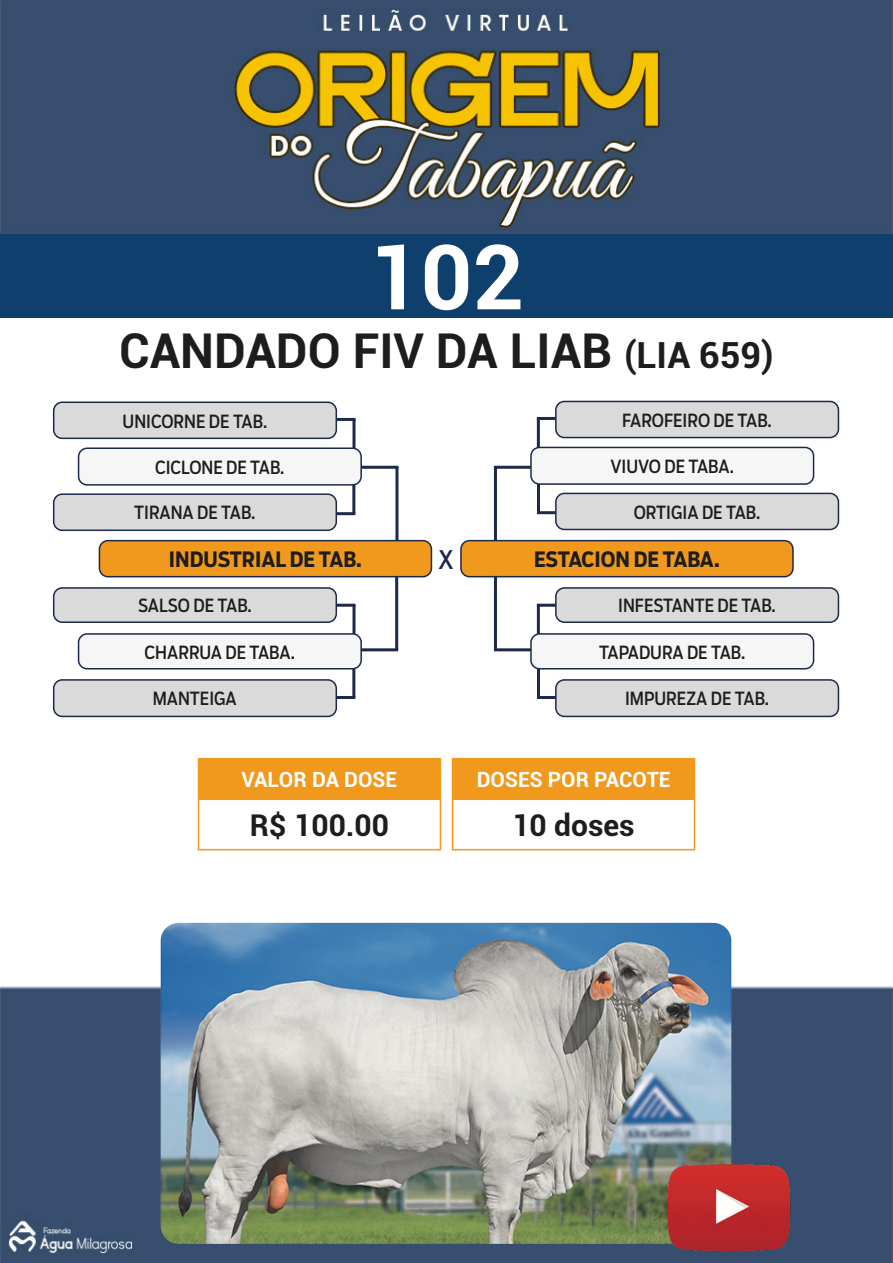
<style>
.page{position:relative;width:893px;height:1263px;background:#fff}
.page>*{position:absolute;margin:0;border:0;box-sizing:border-box;transform-origin:0 0}
.t1{font:700 90px "Roboto";color:#fff}
.t2{font:700 48px "Roboto";color:#1d1d1b}
.t3{font:700 30px "Roboto";color:#1d1d1b}
.t4{font:25.5px "Boomer Cond";color:#1d294a}
.t5{font:700 21px "Boomer Cond";color:#1d1d1b}
.t6{font:700 21px "Roboto";color:#fff}
.t7{font:18px "Boomer Cond";color:#1d1d1b}
.s1{font-size:36px}
</style>
<div class="page">
<img style="left:0;top:0;width:893px;height:1263px">
<hr style="left:494px;top:467px;width:3px;height:74px;background:#1d294a">
<hr style="left:494px;top:466px;width:37px;height:3px;background:#1d294a">
<hr style="left:395px;top:467px;width:3px;height:74px;background:#1d294a">
<hr style="left:361px;top:466px;width:37px;height:3px;background:#1d294a">
<hr style="left:352px;top:605px;width:3px;height:29px;background:#1d294a">
<hr style="left:336px;top:604px;width:19px;height:3px;background:#1d294a">
<hr style="left:352px;top:669px;width:3px;height:29px;background:#1d294a">
<hr style="left:336px;top:696px;width:19px;height:3px;background:#1d294a">
<hr style="left:537px;top:605px;width:3px;height:29px;background:#1d294a">
<hr style="left:537px;top:604px;width:19px;height:3px;background:#1d294a">
<hr style="left:537px;top:669px;width:3px;height:29px;background:#1d294a">
<hr style="left:537px;top:696px;width:19px;height:3px;background:#1d294a">
<hr style="left:537px;top:418px;width:3px;height:29px;background:#1d294a">
<hr style="left:537px;top:417px;width:19px;height:3px;background:#1d294a">
<hr style="left:537px;top:484px;width:3px;height:29px;background:#1d294a">
<hr style="left:537px;top:511px;width:19px;height:3px;background:#1d294a">
<hr style="left:352px;top:485px;width:3px;height:29px;background:#1d294a">
<hr style="left:336px;top:512px;width:19px;height:3px;background:#1d294a">
<hr style="left:352px;top:419px;width:3px;height:29px;background:#1d294a">
<hr style="left:336px;top:418px;width:19px;height:3px;background:#1d294a">
<hr style="left:510px;top:520px;width:282px;height:1px;background:#fff">
<div style="left:556px;top:493px;width:282px;height:36px;background:#dadada;border-radius:9px"></div>
<div style="left:555px;top:493px;width:284px;height:37px;border:2px solid #1d294a;border-radius:9px"></div>
<div style="left:54px;top:494px;width:282px;height:36px;background:#dadada;border-radius:9px"></div>
<div style="left:53px;top:493px;width:284px;height:38px;border:2px solid #1d294a;border-radius:9px"></div>
<div style="left:54px;top:680px;width:282px;height:36px;background:#dadada;border-radius:9px"></div>
<div style="left:53px;top:679px;width:284px;height:38px;border:2px solid #1d294a;border-radius:9px"></div>
<div style="left:556px;top:680px;width:282px;height:36px;background:#dadada;border-radius:9px"></div>
<div style="left:555px;top:679px;width:284px;height:38px;border:2px solid #1d294a;border-radius:9px"></div>
<div style="left:531px;top:447px;width:283px;height:37px;background:#f6f6f6;border-radius:9px"></div>
<div style="left:530px;top:447px;width:284px;height:38px;border:2px solid #1d294a;border-radius:9px"></div>
<div style="left:79px;top:448px;width:282px;height:37px;background:#f6f6f6;border-radius:9px"></div>
<div style="left:78px;top:447px;width:284px;height:39px;border:2px solid #1d294a;border-radius:9px"></div>
<div style="left:79px;top:634px;width:282px;height:35px;background:#f6f6f6;border-radius:9px"></div>
<div style="left:78px;top:633px;width:284px;height:36px;border:2px solid #1d294a;border-radius:9px"></div>
<div style="left:531px;top:634px;width:283px;height:35px;background:#f6f6f6;border-radius:9px"></div>
<div style="left:530px;top:633px;width:284px;height:36px;border:2px solid #1d294a;border-radius:9px"></div>
<div style="left:556px;top:401px;width:282px;height:36px;background:#dadada;border-radius:9px"></div>
<div style="left:555px;top:401px;width:284px;height:37px;border:2px solid #1d294a;border-radius:9px"></div>
<div style="left:54px;top:402px;width:282px;height:36px;background:#dadada;border-radius:9px"></div>
<div style="left:53px;top:401px;width:284px;height:38px;border:2px solid #1d294a;border-radius:9px"></div>
<div style="left:54px;top:588px;width:282px;height:34px;background:#dadada;border-radius:9px"></div>
<div style="left:53px;top:587px;width:284px;height:36px;border:2px solid #1d294a;border-radius:9px"></div>
<div style="left:556px;top:588px;width:282px;height:34px;background:#dadada;border-radius:9px"></div>
<div style="left:555px;top:587px;width:284px;height:36px;border:2px solid #1d294a;border-radius:9px"></div>
<div style="left:432px;top:541px;width:28px;height:36px;background:#fff"></div>
<div style="left:99px;top:541px;width:332px;height:36px;background:#f1991c;border-radius:9px"></div>
<div style="left:99px;top:540px;width:333px;height:37px;border:2px solid #1d294a;border-radius:9px"></div>
<div style="left:461px;top:541px;width:332px;height:36px;background:#f1991c;border-radius:9px"></div>
<div style="left:460px;top:540px;width:334px;height:37px;border:2px solid #1d294a;border-radius:9px"></div>
<hr style="left:395px;top:576px;width:3px;height:74px;background:#1d294a">
<hr style="left:361px;top:648px;width:37px;height:3px;background:#1d294a">
<hr style="left:494px;top:576px;width:3px;height:74px;background:#1d294a">
<hr style="left:494px;top:648px;width:37px;height:3px;background:#1d294a">
<div style="left:198px;top:759px;width:242px;height:40px;background:#f1991c"></div>
<div style="left:198px;top:758px;width:243px;height:42px;border:2px solid #f1991c"></div>
<div style="left:198px;top:798px;width:243px;height:52px;border:2px solid #f1991c"></div>
<div style="left:453px;top:759px;width:241px;height:40px;background:#f1991c"></div>
<div style="left:452px;top:758px;width:243px;height:42px;border:2px solid #f1991c"></div>
<div style="left:452px;top:798px;width:243px;height:52px;border:2px solid #f1991c"></div>
<img style="left:161px;top:923px;width:570px;height:321px">
<img style="left:666px;top:1163px;width:126px;height:89px">
<div style="left:0;top:234px;width:893px;height:83px;background:#0f406d"></div>
<p class="t1" style="left:369px;top:214px;width:156px">102</p>
<p class="t2" style="left:119px;top:317px;width:656px">CANDADO FIV DA LIAB <span class="s1">(LIA 659)</span></p>
<p class="t7" style="left:123px;top:410px;width:146px">UNICORNE DE TAB.</p>
<p class="t7" style="left:622px;top:409px;width:151px">FAROFEIRO DE TAB.</p>
<p class="t7" style="left:155px;top:457px;width:131px">CICLONE DE TAB.</p>
<p class="t7" style="left:610px;top:456px;width:125px">VIUVO DE TABA.</p>
<p class="t7" style="left:134px;top:502px;width:123px">TIRANA DE TAB.</p>
<p class="t7" style="left:634px;top:501px;width:128px">ORTIGIA DE TAB.</p>
<p class="t5" style="left:169px;top:547px;width:194px">INDUSTRIAL DE TAB.</p>
<p class="t4" style="left:438px;top:544px;width:17px">X</p>
<p class="t5" style="left:534px;top:547px;width:187px">ESTACION DE TABA.</p>
<p class="t7" style="left:138px;top:595px;width:115px">SALSO DE TAB.</p>
<p class="t7" style="left:618px;top:595px;width:159px">INFESTANTE DE TAB.</p>
<p class="t7" style="left:145px;top:641px;width:152px">CHARRUA DE TABA.</p>
<p class="t7" style="left:599px;top:641px;width:148px">TAPADURA DE TAB.</p>
<p class="t7" style="left:153px;top:688px;width:86px">MANTEIGA</p>
<p class="t7" style="left:625px;top:688px;width:146px">IMPUREZA DE TAB.</p>
<p class="t6" style="left:242px;top:764px;width:157px">VALOR DA DOSE</p>
<p class="t3" style="left:250px;top:804px;width:141px">R$ 100.00</p>
<p class="t6" style="left:477px;top:764px;width:195px">DOSES POR PACOTE</p>
<p class="t3" style="left:512px;top:804px;width:124px">10 doses</p>
</div>
